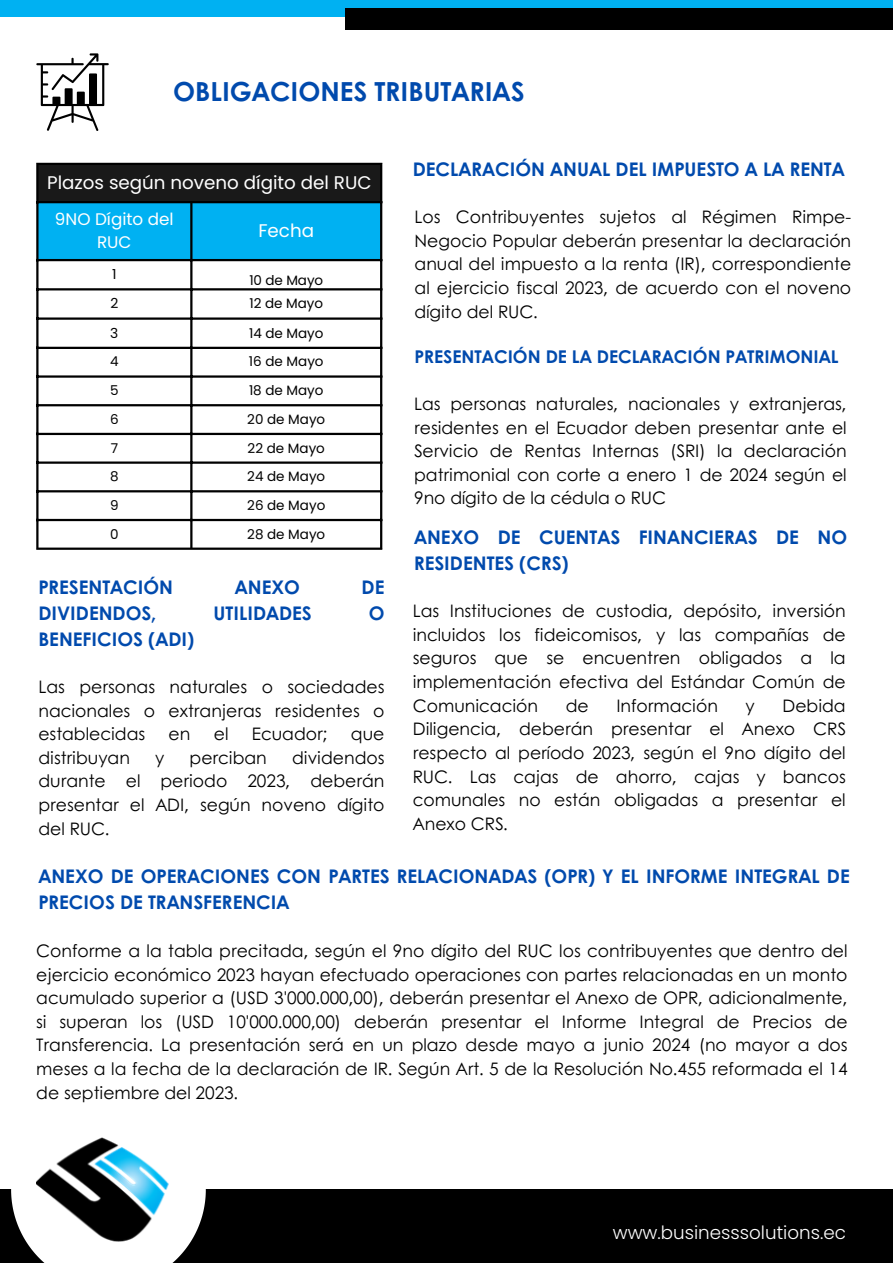
<style>
.page{position:relative;width:893px;height:1263px;background:#fff}
.page>*{position:absolute;margin:0;border:0;box-sizing:border-box;transform-origin:0 0}
.t1{font:700 26.25px "Century Gothic";color:#004aad}
.t2{font:700 18.75px/25.9px "Century Gothic";color:#004aad}
.t3{font:18.3px "Poppins";color:#fff}
.t4{font:300 18.3px "Poppins";color:#fff}
.t5{font:700 17.55px "Century Gothic";color:#004aad}
.t6{font:17.25px/23.6px "Century Gothic";color:#000;text-align:justify}
.t7{font:16.8px/23.1px "Poppins";color:#fff;text-align:center}
.t8{font:13.8px "Poppins";color:#000}
.t9{font:13.5px "Poppins";color:#000}
</style>
<div class="page">
<div style="left:0;top:1189px;width:893px;height:74px;background:#000"></div>
<svg style="left:11px;top:1189px;width:195px;height:74px"></svg>
<img style="left:36px;top:1137px;width:139px;height:108px">
<div style="left:0;top:0;width:893px;height:16px;background:#00b1f2"></div>
<div style="left:345px;top:8px;width:548px;height:22px;background:#000"></div>
<div style="left:37px;top:164px;width:344px;height:38px;background:#191919"></div>
<div style="left:38px;top:203px;width:342px;height:56px;background:#00b1f2"></div>
<hr style="left:36px;top:165px;width:2px;height:383px;background:#000">
<hr style="left:190px;top:203px;width:2px;height:345px;background:#000">
<hr style="left:380px;top:165px;width:2px;height:383px;background:#000">
<hr style="left:36px;top:163px;width:346px;height:2px;background:#000">
<hr style="left:36px;top:201px;width:346px;height:2px;background:#000">
<hr style="left:36px;top:259px;width:346px;height:2px;background:#000">
<hr style="left:36px;top:288px;width:346px;height:2px;background:#000">
<hr style="left:36px;top:317px;width:346px;height:3px;background:#000">
<hr style="left:36px;top:347px;width:346px;height:2px;background:#000">
<hr style="left:36px;top:375px;width:346px;height:3px;background:#000">
<hr style="left:36px;top:404px;width:346px;height:2px;background:#000">
<hr style="left:36px;top:433px;width:346px;height:2px;background:#000">
<hr style="left:36px;top:461px;width:346px;height:3px;background:#000">
<hr style="left:36px;top:490px;width:346px;height:2px;background:#000">
<hr style="left:36px;top:519px;width:346px;height:2px;background:#000">
<hr style="left:36px;top:548px;width:346px;height:2px;background:#000">
<svg style="left:36px;top:53px;width:73px;height:78px"></svg>
<p class="t1" style="left:173px;top:71px;width:353px">OBLIGACIONES TRIBUTARIAS</p>
<p class="t3" style="left:47px;top:170px;width:326px">Plazos según noveno dígito del RUC</p>
<p class="t7" style="left:55px;top:208px;width:120px">9NO Dígito del<br>RUC</p>
<p class="t3" style="left:258px;top:218px;width:57px">Fecha</p>
<p class="t8" style="left:112px;top:265px;width:6px">1</p>
<p class="t9" style="left:249px;top:270px;width:75px">10 de Mayo</p>
<p class="t8" style="left:110px;top:294px;width:9px">2</p>
<p class="t9" style="left:249px;top:294px;width:75px">12 de Mayo</p>
<p class="t8" style="left:110px;top:323px;width:10px">3</p>
<p class="t9" style="left:249px;top:324px;width:76px">14 de Mayo</p>
<p class="t9" style="left:110px;top:352px;width:10px">4</p>
<p class="t9" style="left:249px;top:352px;width:76px">16 de Mayo</p>
<p class="t9" style="left:110px;top:381px;width:10px">5</p>
<p class="t9" style="left:249px;top:381px;width:76px">18 de Mayo</p>
<p class="t9" style="left:110px;top:410px;width:10px">6</p>
<p class="t9" style="left:247px;top:410px;width:79px">20 de Mayo</p>
<p class="t9" style="left:111px;top:438px;width:9px">7</p>
<p class="t9" style="left:248px;top:438px;width:79px">22 de Mayo</p>
<p class="t9" style="left:110px;top:467px;width:10px">8</p>
<p class="t9" style="left:247px;top:467px;width:79px">24 de Mayo</p>
<p class="t9" style="left:110px;top:496px;width:10px">9</p>
<p class="t9" style="left:247px;top:496px;width:80px">26 de Mayo</p>
<p class="t9" style="left:110px;top:524px;width:10px">0</p>
<p class="t9" style="left:247px;top:524px;width:79px">28 de Mayo</p>
<p class="t2" style="left:38px;top:573px;width:136px">PRESENTACIÓN</p>
<p class="t2" style="left:235px;top:573px;width:67px">ANEXO</p>
<p class="t2" style="left:362px;top:573px;width:24px">DE</p>
<p class="t2" style="left:38px;top:599px;width:120px">DIVIDENDOS,</p>
<p class="t2" style="left:214px;top:599px;width:100px">UTILIDADES</p>
<p class="t2" style="left:369px;top:599px;width:17px">O</p>
<p class="t2" style="left:38px;top:625px;width:157px">BENEFICIOS (ADI)</p>
<p class="t6" style="left:38px;top:674px;width:347px">Las personas naturales o sociedades nacionales o extranjeras residentes o establecidas</p>
<p class="t6" style="left:169px;top:721px;width:23px">en</p>
<p class="t6" style="left:214px;top:721px;width:16px">el</p>
<p class="t6" style="left:252px;top:721px;width:77px">Ecuador;</p>
<p class="t6" style="left:351px;top:721px;width:35px">que</p>
<p class="t6" style="left:38px;top:745px;width:93px">distribuyan</p>
<p class="t6" style="left:155px;top:745px;width:11px">y</p>
<p class="t6" style="left:190px;top:745px;width:79px">perciban</p>
<p class="t6" style="left:38px;top:745px;width:347px;text-indent:254px">dividendos durante el periodo 2023, deberán presentar el ADI, según noveno dígito del RUC.</p>
<p class="t2" style="left:413px;top:155px;width:433px">DECLARACIÓN ANUAL DEL IMPUESTO A LA RENTA</p>
<p class="t6" style="left:414px;top:204px;width:438px">Los Contribuyentes sujetos al Régimen Rimpe-Negocio Popular deberán presentar la declaración anual del impuesto a la renta (IR), correspondiente al ejercicio fiscal 2023, de acuerdo con el noveno dígito del RUC.</p>
<p class="t5" style="left:414px;top:344px;width:425px">PRESENTACIÓN DE LA DECLARACIÓN PATRIMONIAL</p>
<p class="t6" style="left:414px;top:391px;width:434px">Las personas naturales, nacionales y extranjeras, residentes en el Ecuador deben presentar ante el Servicio de Rentas Internas (SRI) la declaración patrimonial con corte a enero 1 de 2024 según el 9no dígito de la cédula o RUC</p>
<p class="t2" style="left:414px;top:523px;width:434px">ANEXO DE CUENTAS FINANCIERAS DE NO<br>RESIDENTES (CRS)</p>
<p class="t6" style="left:413px;top:598px;width:434px">Las Instituciones de custodia, depósito, inversión incluidos los fideicomisos, y las compañías de seguros que se encuentren obligados a la implementación efectiva del Estándar Común de Comunicación</p>
<p class="t6" style="left:566px;top:693px;width:25px">de</p>
<p class="t6" style="left:616px;top:693px;width:103px">Información</p>
<p class="t6" style="left:745px;top:693px;width:11px">y</p>
<p class="t6" style="left:413px;top:693px;width:434px;text-indent:370px">Debida Diligencia, deberán presentar el Anexo CRS respecto al período 2023, según el 9no dígito del RUC. Las cajas de ahorro, cajas y bancos comunales no están obligadas a presentar el Anexo CRS.</p>
<p class="t2" style="left:38px;top:863px;width:813px">ANEXO DE OPERACIONES CON PARTES RELACIONADAS (OPR) Y EL INFORME INTEGRAL DE<br>PRECIOS DE TRANSFERENCIA</p>
<p class="t6" style="left:36px;top:938px;width:813px">Conforme a la tabla precitada, según el 9no dígito del RUC los contribuyentes que dentro del ejercicio económico 2023 hayan efectuado operaciones con partes relacionadas en un monto acumulado superior a (USD 3'000.000,00), deberán presentar el Anexo de OPR, adicionalmente, si superan los (USD 10'000.000,00) deberán presentar el Informe Integral de Precios de Transferencia. La presentación será en un plazo desde mayo a junio 2024 (no mayor a dos meses a la fecha de la declaración de IR. Según Art. 5 de la Resolución No.455 reformada el 14 de septiembre del 2023.</p>
<p class="t4" style="left:613px;top:1219px;width:235px">www.businesssolutions.ec</p>
</div>
